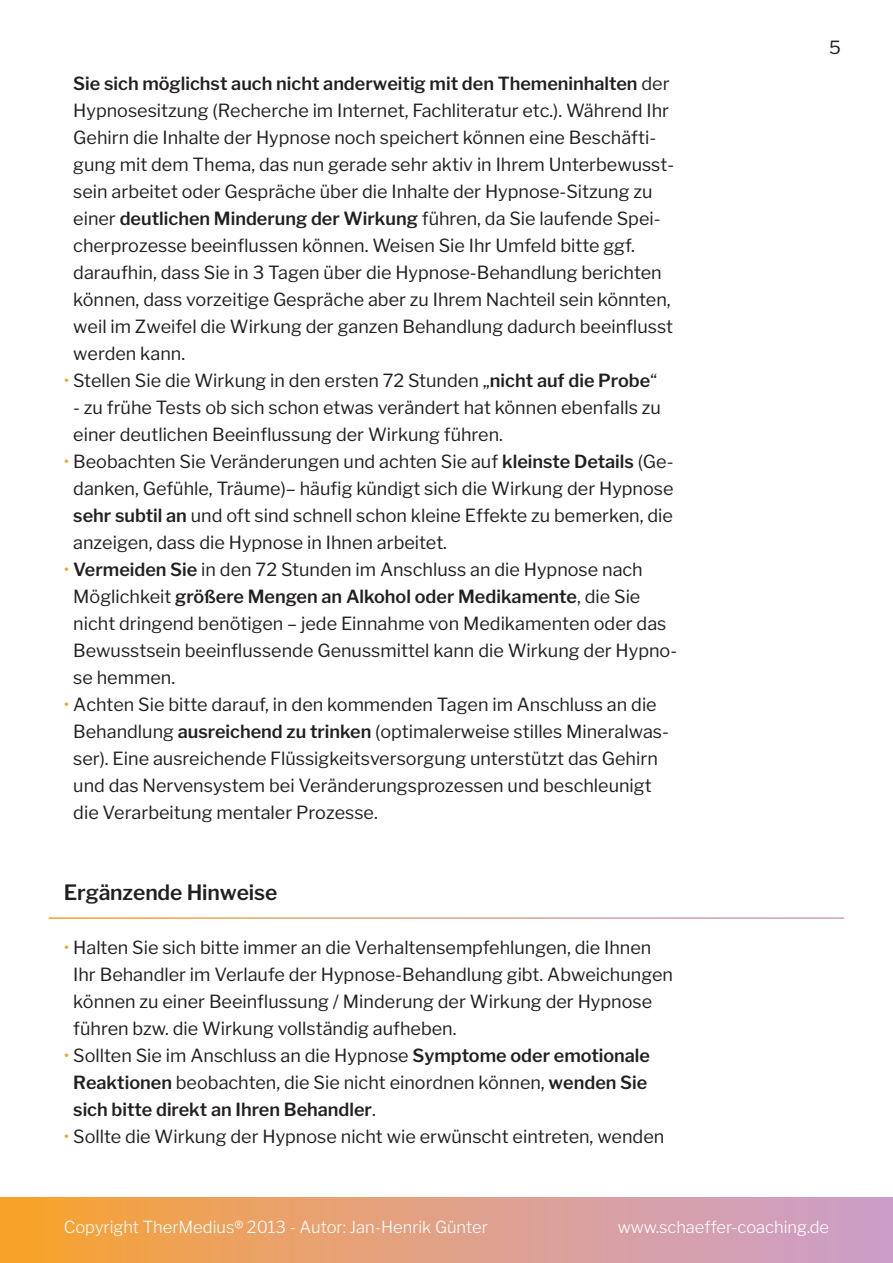
<style>
.page{position:relative;width:893px;height:1263px;background:#fff}
.page>*{position:absolute;margin:0;border:0;box-sizing:border-box;transform-origin:0 0}
.t1{font:600 21px "Libre Franklin";letter-spacing:-.005em;color:#231f20}
.t2{font:18px/27px "Libre Franklin";color:#231f20}
.t3{font:300 16.5px "Libre Franklin";color:#fff}
.s1{font-weight:600}
.s2{color:#f7a328}
</style>
<div class="page">
<div style="left:0;top:1197px;width:893px;height:66px;background:linear-gradient(to right,#f8a333,#ca9ed2)"></div>
<p class="t2" style="left:73px;top:70px;width:603px"><span class="s1">Sie sich möglichst auch nicht anderweitig mit den Themeninhalten</span> der Hypnosesitzung (Recherche im Internet, Fachliteratur etc.). Während Ihr Gehirn die Inhalte der Hypnose noch speichert können eine Beschäfti&shy;gung mit dem Thema, das nun gerade sehr aktiv in Ihrem Unterbewusst&shy;sein arbeitet oder Gespräche über die Inhalte der Hypnose-Sitzung zu einer <span class="s1">deutlichen Minderung der Wirkung</span> führen, da Sie laufende Spei&shy;cherprozesse beeinflussen können. Weisen Sie Ihr Umfeld bitte ggf. daraufhin, dass Sie in 3 Tagen über die Hypnose-Behandlung berichten können, dass vorzeitige Gespräche aber zu Ihrem Nachteil sein könnten, weil im Zweifel die Wirkung der ganzen Behandlung dadurch beeinflusst werden kann.</p>
<p class="t2" style="left:64px;top:367px;width:595px"><span class="s2">•</span> Stellen Sie die Wirkung in den ersten 72 Stunden „<span class="s1">nicht auf die Probe</span>“</p>
<p class="t2" style="left:73px;top:394px;width:589px">- zu frühe Tests ob sich schon etwas verändert hat können ebenfalls zu einer deutlichen Beeinflussung der Wirkung führen.</p>
<p class="t2" style="left:73px;top:448px;width:602px;text-align:justify;text-indent:-9px"><span class="s2">•</span> Beobachten Sie Veränderungen und achten Sie auf <span class="s1">kleinste Details</span> (Ge&shy;danken, Gefühle, Träume)– häufig kündigt sich die Wirkung der Hypnose <span class="s1">sehr subtil an</span> und oft sind schnell schon kleine Effekte zu bemerken, die anzeigen, dass die Hypnose in Ihnen arbeitet.</p>
<p class="t2" style="left:73px;top:556px;width:605px;text-indent:-9px"><span class="s2">•</span> <span class="s1">Vermeiden Sie</span> in den 72 Stunden im Anschluss an die Hypnose nach Möglichkeit <span class="s1">größere Mengen an Alkohol oder Medikamente</span>, die Sie nicht dringend benötigen – jede Einnahme von Medikamenten oder das Bewusstsein beeinflussende Genussmittel kann die Wirkung der Hypno&shy;se hemmen.</p>
<p class="t2" style="left:73px;top:691px;width:597px;text-indent:-9px"><span class="s2">•</span> Achten Sie bitte darauf, in den kommenden Tagen im Anschluss an die Behandlung <span class="s1">ausreichend zu trinken</span> (optimalerweise stilles Mineralwas&shy;ser). Eine ausreichende Flüssigkeitsversorgung unterstützt das Gehirn und das Nervensystem bei Veränderungsprozessen und beschleunigt die Verarbeitung mentaler Prozesse.</p>
<p class="t1" style="left:64px;top:880px;width:215px">Ergänzende Hinweise</p>
<p class="t2" style="left:73px;top:934px;width:601px;text-indent:-9px"><span class="s2">•</span> Halten Sie sich bitte immer an die Verhaltensempfehlungen, die Ihnen Ihr Behandler im Verlaufe der Hypnose-Behandlung gibt. Abweichungen können zu einer Beeinflussung / Minderung der Wirkung der Hypnose führen bzw. die Wirkung vollständig aufheben.</p>
<p class="t2" style="left:73px;top:1042px;width:578px;text-indent:-9px"><span class="s2">•</span> Sollten Sie im Anschluss an die Hypnose <span class="s1">Symptome oder emotionale<br>Reaktionen</span> beobachten, die Sie nicht einordnen können, <span class="s1">wenden Sie sich bitte direkt an Ihren Behandler</span>.</p>
<p class="t2" style="left:64px;top:1123px;width:602px"><span class="s2">•</span> Sollte die Wirkung der Hypnose nicht wie erwünscht eintreten, wenden</p>
<p class="t2" style="left:829px;top:34px;width:13px">5</p>
<p class="t3" style="left:64px;top:1217px;width:426px">Copyright TherMedius® 2013 - Autor: Jan-Henrik Günter</p>
<p class="t3" style="left:618px;top:1217px;width:213px">www.schaeffer-coaching.de</p>
</div>
